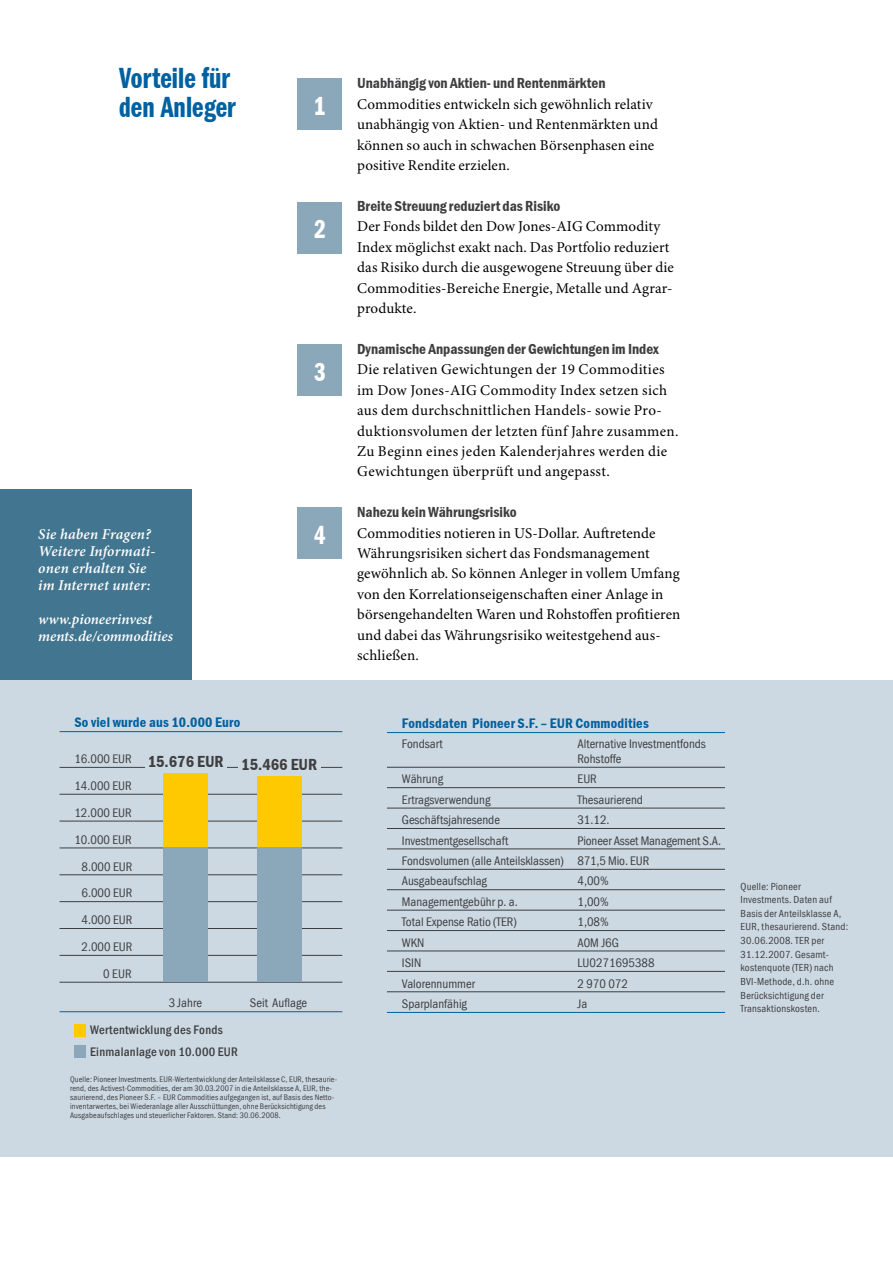
<style>
.page{position:relative;width:893px;height:1263px;background:#fff}
.page>*{position:absolute;margin:0;border:0;box-sizing:border-box;transform-origin:0 0}
.t1{font:30px/29px "PI Franklin Gothic Demi Comp";letter-spacing:.005em;color:#0061a1}
.t2{font:27px "PI Franklin Gothic Demi Comp";color:#fff}
.t3{font:600 condensed 16.5px "PI Franklin Gothic";color:#3e3e40}
.t4{font:15px/20.4px "PI Minion";letter-spacing:.01em;color:#000}
.t5{font:600 condensed 15px "PI Franklin Gothic";color:#3e3e40}
.t6{font:italic 600 15px/17px "PI Minion";letter-spacing:.01em;color:#fff}
.t7{font:600 condensed 14.25px "PI Franklin Gothic";letter-spacing:.015em;color:#0061a1}
.t8{font:condensed 12.75px/26.8px "PI Franklin Gothic";color:#3e3e40}
.t9{font:500 condensed 12.75px/21.1px "PI Franklin Gothic";letter-spacing:.02em;color:#3e3e40}
.t10{font:condensed 10.5px/13.6px "PI Franklin Gothic";letter-spacing:.02em;color:#3e3e40}
.t11{font:condensed 8.25px/9.1px "PI Franklin Gothic";letter-spacing:.015em;color:#3e3e40}
</style>
<div class="page">
<div style="left:0;top:680px;width:893px;height:477px;background:#cdd9e2"></div>
<div style="left:298px;top:78px;width:44px;height:51px;background:#8ba8ba"></div>
<div style="left:298px;top:202px;width:44px;height:51px;background:#8ba8ba"></div>
<div style="left:298px;top:345px;width:44px;height:51px;background:#8ba8ba"></div>
<div style="left:298px;top:508px;width:44px;height:51px;background:#8ba8ba"></div>
<div style="left:0;top:490px;width:191px;height:190px;background:#42758f"></div>
<hr style="left:60px;top:731px;width:282px;height:1px;background:#0061a1">
<hr style="left:60px;top:767px;width:282px;height:1px;background:#3e3e40">
<hr style="left:60px;top:794px;width:282px;height:1px;background:#3e3e40">
<hr style="left:60px;top:821px;width:282px;height:1px;background:#3e3e40">
<hr style="left:60px;top:848px;width:282px;height:1px;background:#3e3e40">
<hr style="left:60px;top:874px;width:282px;height:1px;background:#3e3e40">
<hr style="left:60px;top:901px;width:282px;height:1px;background:#3e3e40">
<hr style="left:60px;top:928px;width:282px;height:1px;background:#3e3e40">
<hr style="left:60px;top:955px;width:282px;height:1px;background:#3e3e40">
<hr style="left:60px;top:982px;width:282px;height:1px;background:#3e3e40">
<hr style="left:60px;top:1011px;width:282px;height:1px;background:#0061a1">
<div style="left:74px;top:1024px;width:12px;height:13px;background:#fec900"></div>
<div style="left:74px;top:1045px;width:12px;height:13px;background:#8ba8ba"></div>
<div style="left:257px;top:776px;width:45px;height:148px;background:#fec900"></div>
<div style="left:257px;top:847px;width:45px;height:135px;background:#8ba8ba"></div>
<div style="left:238px;top:759px;width:82px;height:14px;background:#cdd9e2"></div>
<hr style="left:387px;top:732px;width:338px;height:1px;background:#0061a1">
<hr style="left:387px;top:767px;width:338px;height:1px;background:#3e3e40">
<hr style="left:387px;top:787px;width:338px;height:1px;background:#3e3e40">
<hr style="left:387px;top:808px;width:338px;height:1px;background:#3e3e40">
<hr style="left:387px;top:828px;width:338px;height:1px;background:#3e3e40">
<hr style="left:387px;top:849px;width:338px;height:1px;background:#3e3e40">
<hr style="left:387px;top:869px;width:338px;height:1px;background:#3e3e40">
<hr style="left:387px;top:889px;width:338px;height:1px;background:#3e3e40">
<hr style="left:387px;top:910px;width:338px;height:1px;background:#3e3e40">
<hr style="left:387px;top:930px;width:338px;height:1px;background:#3e3e40">
<hr style="left:387px;top:951px;width:338px;height:1px;background:#3e3e40">
<hr style="left:387px;top:971px;width:338px;height:1px;background:#3e3e40">
<hr style="left:387px;top:991px;width:338px;height:1px;background:#3e3e40">
<hr style="left:387px;top:1012px;width:338px;height:1px;background:#0061a1">
<div style="left:163px;top:774px;width:45px;height:137px;background:#fec900"></div>
<div style="left:163px;top:847px;width:45px;height:135px;background:#8ba8ba"></div>
<div style="left:145px;top:756px;width:81px;height:12px;background:#cdd9e2"></div>
<h1 class="t1" style="left:119px;top:64px;width:118px">Vorteile für den Anleger</h1>
<p class="t6" style="left:38px;top:527px;width:119px">Sie haben Fragen?<br>Weitere Informati&shy;onen erhalten Sie im Internet unter:</p>
<p class="t6" style="left:38px;top:612px;width:136px">www.pioneerinvest ments.de/commodities</p>
<h2 class="t2" style="left:314px;top:90px;width:13px">1</h2>
<h2 class="t2" style="left:314px;top:214px;width:13px">2</h2>
<h2 class="t2" style="left:314px;top:357px;width:13px">3</h2>
<h2 class="t2" style="left:314px;top:520px;width:13px">4</h2>
<p class="t5" style="left:357px;top:74px;width:250px">Unabhängig von Aktien- und Rentenmärkten</p>
<p class="t4" style="left:357px;top:94px;width:302px">Commodities entwickeln sich gewöhnlich relativ unabhängig von Aktien- und Rentenmärkten und können so auch in schwachen Börsenphasen eine positive Rendite erzielen.</p>
<p class="t5" style="left:357px;top:197px;width:205px">Breite Streuung reduziert das Risiko</p>
<p class="t4" style="left:357px;top:217px;width:318px">Der Fonds bildet den Dow Jones-AIG Commodity Index möglichst exakt nach. Das Portfolio reduziert das Risiko durch die ausgewogene Streuung über die Commodities-Bereiche Energie, Metalle und Agrar&shy;produkte.</p>
<p class="t5" style="left:357px;top:340px;width:303px">Dynamische Anpassungen der Gewichtungen im Index</p>
<p class="t4" style="left:357px;top:360px;width:323px">Die relativen Gewichtungen der 19 Commodities im Dow Jones-AIG Commodity Index setzen sich aus dem durchschnittlichen Handels- sowie Pro&shy;duktionsvolumen der letzten fünf Jahre zusammen.<br>Zu Beginn eines jeden Kalenderjahres werden die Gewichtungen überprüft und angepasst.</p>
<p class="t5" style="left:357px;top:503px;width:161px">Nahezu kein Währungsrisiko</p>
<p class="t4" style="left:357px;top:523px;width:325px">Commodities notieren in US-Dollar. Auftretende Währungsrisiken sichert das Fondsmanagement gewöhnlich ab. So können Anleger in vollem Umfang von den Korrelationseigenschaften einer Anlage in börsengehandelten Waren und Rohstoffen profitieren und dabei das Währungsrisiko weitestgehend aus&shy;schließen.</p>
<p class="t7" style="left:74px;top:714px;width:167px">So viel wurde aus 10.000 Euro</p>
<p class="t8" style="left:74px;top:746px;width:59px;text-align:right">16.000 EUR<br>14.000 EUR<br>12.000 EUR<br>10.000 EUR<br>8.000 EUR<br>6.000 EUR<br>4.000 EUR<br>2.000 EUR<br>0 EUR</p>
<p class="t8" style="left:169px;top:990px;width:35px">3 Jahre</p>
<p class="t8" style="left:250px;top:990px;width:59px">Seit Auflage</p>
<p class="t9" style="left:90px;top:1019px;width:149px">Wertentwicklung des Fonds<br>Einmalanlage von 10.000 EUR</p>
<p class="t11" style="left:70px;top:1075px;width:268px">Quelle: Pioneer Investments. EUR-Wertentwicklung der Anteilsklasse C, EUR, thesaurie&shy;rend, des Activest-Commodities, der am 30.03.2007 in die Anteilsklasse A, EUR, the&shy;saurierend, des Pioneer S.F. – EUR Commodities aufgegangen ist, auf Basis des Netto&shy;inventarwertes, bei Wiederanlage aller Ausschüttungen, ohne Berücksichtigung des Ausgabeaufschlages und steuerlicher Faktoren. Stand: 30.06.2008.</p>
<p class="t3" style="left:148px;top:752px;width:77px">15.676 EUR</p>
<p class="t3" style="left:241px;top:755px;width:77px">15.466 EUR</p>
<p class="t7" style="left:402px;top:715px;width:249px">Fondsdaten Pioneer S.F. – EUR Commodities</p>
<p class="t8" style="left:402px;top:731px;width:43px">Fondsart</p>
<p class="t8" style="left:577px;top:737px;width:130px;line-height:14.5px">Alternative Investmentfonds<br>Rohstoffe</p>
<p class="t8" style="left:402px;top:766px;width:43px">Währung</p>
<p class="t8" style="left:577px;top:766px;width:21px">EUR</p>
<p class="t8" style="left:402px;top:786px;width:90px">Ertragsverwendung</p>
<p class="t8" style="left:577px;top:786px;width:67px">Thesaurierend</p>
<p class="t8" style="left:402px;top:807px;width:100px">Geschäftsjahresende</p>
<p class="t8" style="left:577px;top:807px;width:34px">31.12.</p>
<p class="t8" style="left:402px;top:827px;width:108px">Investmentgesellschaft</p>
<p class="t8" style="left:402px;top:830px;width:321px;line-height:20.4px;text-indent:176px">Pioneer Asset Management S.A.<br>Fondsvolumen (alle Anteilsklassen) 871,5 Mio. EUR<br>Ausgabeaufschlag</p>
<p class="t8" style="left:577px;top:868px;width:33px">4,00%</p>
<p class="t8" style="left:402px;top:888px;width:117px">Managementgebühr p. a.</p>
<p class="t8" style="left:577px;top:888px;width:33px">1,00%</p>
<p class="t8" style="left:402px;top:909px;width:116px">Total Expense Ratio (TER)</p>
<p class="t8" style="left:577px;top:909px;width:33px">1,08%</p>
<p class="t8" style="left:402px;top:929px;width:24px">WKN</p>
<p class="t8" style="left:577px;top:929px;width:43px">A0M J6G</p>
<p class="t8" style="left:402px;top:950px;width:21px">ISIN</p>
<p class="t8" style="left:577px;top:950px;width:79px">LU0271695388</p>
<p class="t8" style="left:402px;top:970px;width:75px">Valorennummer</p>
<p class="t8" style="left:577px;top:970px;width:52px">2 970 072</p>
<p class="t8" style="left:402px;top:990px;width:67px">Sparplanfähig</p>
<p class="t8" style="left:577px;top:990px;width:11px">Ja</p>
<p class="t10" style="left:741px;top:879px;width:109px">Quelle: Pioneer<br>Investments. Daten auf<br>Basis der Anteilsklasse A,<br>EUR, thesaurierend. Stand:<br>30.06.2008. TER per<br>31.12.2007. Gesamt&shy;kostenquote (TER) nach<br>BVI-Methode, d.h. ohne<br>Berücksichtigung der<br>Transaktionskosten.</p>
</div>
